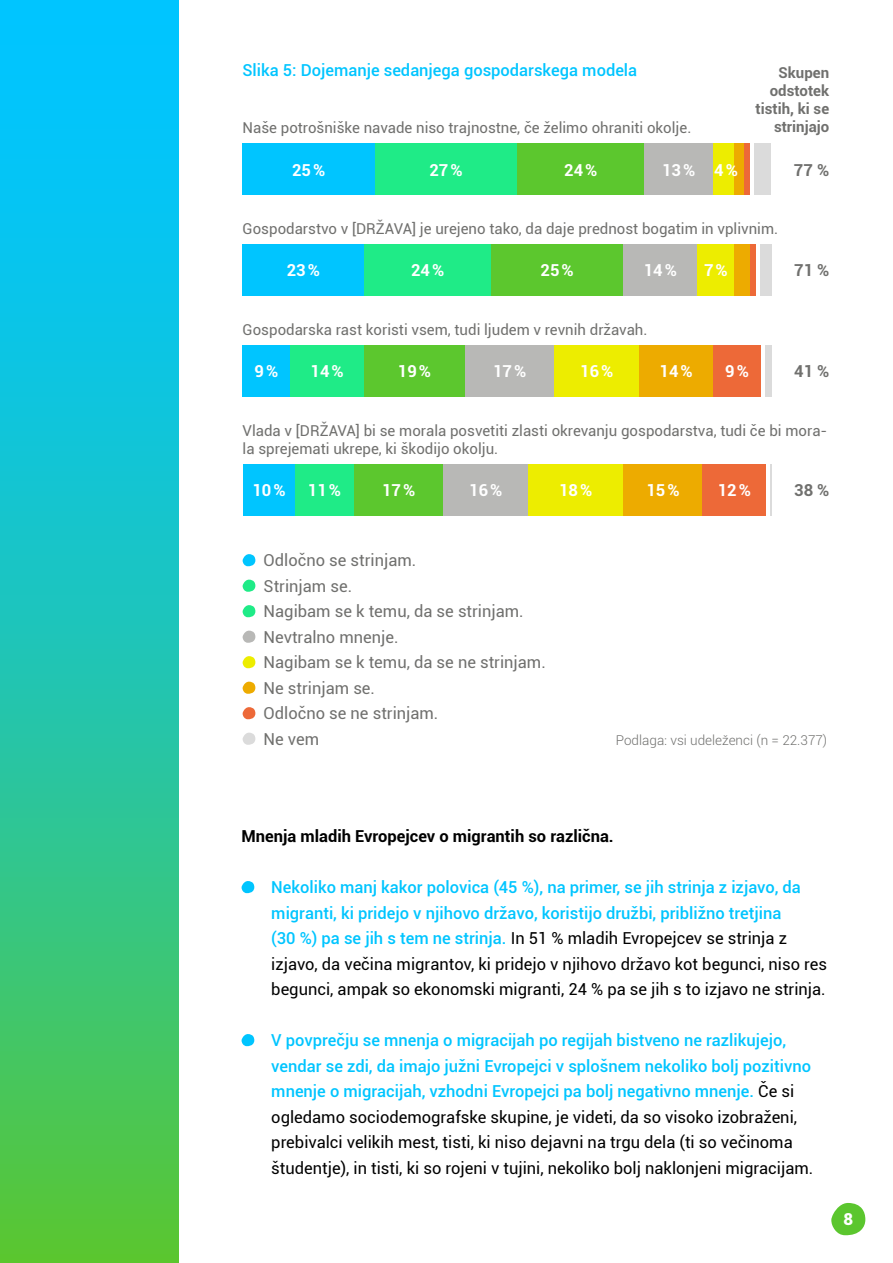
<style>
.page{position:relative;width:893px;height:1263px;background:#fff}
.page>*{position:absolute;margin:0;border:0;box-sizing:border-box;transform-origin:0 0}
.TEKST{font:16.5px/25.5px "Roboto";color:#000}
.TEKST-2{font:16.5px "Roboto";color:#70706e}
.TEKST-3{font:700 16.5px "Roboto";color:#fff}
.TEKST-4{font:500 16.5px "Roboto";color:#00c5ff}
.TEKST-5{font:700 16.5px "Roboto";color:#000}
.TEKST-6{font:700 16.5px "Roboto";color:#70706e}
.TEKST-7{font:900 16.5px "Roboto";color:#fff}
.TEKST-8{font:15px/18px "Roboto";color:#70706e}
.TEKST-9{font:700 15px/18px "Roboto";color:#70706e;text-align:right}
.TEKST-10{font:300 13.5px "Roboto";color:#70706e}
.s1{font-weight:500;color:#00c5ff}
</style>
<div class="page">
<svg style="left:831px;top:1203px;width:34px;height:32px"></svg>
<svg style="left:0;top:0;width:179px;height:1263px;background:#23c5ae"></svg>
<div style="left:243px;top:144px;width:132px;height:51px;background:#00c5ff"></div>
<div style="left:375px;top:144px;width:142px;height:51px;background:#1feb87"></div>
<div style="left:517px;top:144px;width:127px;height:51px;background:#5cc72e"></div>
<div style="left:644px;top:144px;width:69px;height:51px;background:#b8b8b6"></div>
<div style="left:713px;top:144px;width:21px;height:51px;background:#eded00"></div>
<div style="left:734px;top:144px;width:11px;height:51px;background:#edab00"></div>
<div style="left:745px;top:144px;width:5px;height:51px;background:#ed6938"></div>
<div style="left:754px;top:144px;width:17px;height:51px;background:#dbdbdb"></div>
<div style="left:243px;top:245px;width:121px;height:51px;background:#00c5ff"></div>
<div style="left:364px;top:245px;width:127px;height:51px;background:#1feb87"></div>
<div style="left:491px;top:245px;width:132px;height:51px;background:#5cc72e"></div>
<div style="left:623px;top:245px;width:74px;height:51px;background:#b8b8b6"></div>
<div style="left:697px;top:245px;width:37px;height:51px;background:#eded00"></div>
<div style="left:734px;top:245px;width:16px;height:51px;background:#edab00"></div>
<div style="left:750px;top:245px;width:5px;height:51px;background:#ed6938"></div>
<div style="left:760px;top:245px;width:11px;height:51px;background:#dbdbdb"></div>
<div style="left:243px;top:345px;width:47px;height:51px;background:#00c5ff"></div>
<div style="left:290px;top:345px;width:74px;height:51px;background:#1feb87"></div>
<div style="left:364px;top:345px;width:101px;height:51px;background:#5cc72e"></div>
<div style="left:465px;top:345px;width:90px;height:51px;background:#b8b8b6"></div>
<div style="left:555px;top:345px;width:84px;height:51px;background:#eded00"></div>
<div style="left:639px;top:345px;width:74px;height:51px;background:#edab00"></div>
<div style="left:713px;top:345px;width:48px;height:51px;background:#ed6938"></div>
<div style="left:765px;top:345px;width:6px;height:51px;background:#dbdbdb"></div>
<div style="left:243px;top:464px;width:52px;height:51px;background:#00c5ff"></div>
<div style="left:295px;top:464px;width:59px;height:51px;background:#1feb87"></div>
<div style="left:354px;top:464px;width:90px;height:51px;background:#5cc72e"></div>
<div style="left:444px;top:464px;width:84px;height:51px;background:#b8b8b6"></div>
<div style="left:528px;top:464px;width:95px;height:51px;background:#eded00"></div>
<div style="left:623px;top:464px;width:80px;height:51px;background:#edab00"></div>
<div style="left:703px;top:464px;width:63px;height:51px;background:#ed6938"></div>
<hr style="left:770px;top:464px;width:2px;height:51px;background:#dbdbdb">
<svg style="left:243px;top:554px;width:12px;height:12px"></svg>
<svg style="left:243px;top:580px;width:12px;height:12px"></svg>
<svg style="left:243px;top:605px;width:12px;height:12px"></svg>
<svg style="left:243px;top:631px;width:12px;height:12px"></svg>
<svg style="left:243px;top:656px;width:12px;height:12px"></svg>
<svg style="left:243px;top:682px;width:12px;height:12px"></svg>
<svg style="left:243px;top:707px;width:12px;height:12px"></svg>
<svg style="left:243px;top:733px;width:12px;height:12px"></svg>
<svg style="left:242px;top:881px;width:12px;height:12px"></svg>
<svg style="left:242px;top:1034px;width:12px;height:12px"></svg>
<p class="TEKST-4" style="left:242px;top:59px;width:396px">Slika 5: Dojemanje sedanjega gospodarskega modela</p>
<p class="TEKST-9" style="left:756px;top:63px;width:75px">Skupen odstotek tistih, ki se</p>
<p class="TEKST-8" style="left:243px;top:118px;width:450px">Naše potrošniške navade niso trajnostne, če želimo ohraniti okolje.</p>
<p class="TEKST-9" style="left:774px;top:117px;width:57px">strinjajo</p>
<p class="TEKST-3" style="left:292px;top:158px;width:35px">25%</p>
<p class="TEKST-3" style="left:429px;top:158px;width:35px">27%</p>
<p class="TEKST-3" style="left:564px;top:158px;width:35px">24%</p>
<p class="TEKST-3" style="left:662px;top:158px;width:35px">13%</p>
<p class="TEKST-3" style="left:714px;top:158px;width:25px">4%</p>
<p class="TEKST-6" style="left:794px;top:158px;width:37px">77 %</p>
<p class="TEKST-8" style="left:243px;top:219px;width:537px">Gospodarstvo v [DRŽAVA] je urejeno tako, da daje prednost bogatim in vplivnim.</p>
<p class="TEKST-3" style="left:287px;top:259px;width:35px">23%</p>
<p class="TEKST-3" style="left:411px;top:259px;width:35px">24%</p>
<p class="TEKST-3" style="left:541px;top:259px;width:35px">25%</p>
<p class="TEKST-3" style="left:644px;top:259px;width:35px">14%</p>
<p class="TEKST-3" style="left:704px;top:259px;width:25px">7%</p>
<p class="TEKST-6" style="left:794px;top:259px;width:37px">71 %</p>
<p class="TEKST-8" style="left:243px;top:320px;width:406px">Gospodarska rast koristi vsem, tudi ljudem v revnih državah.</p>
<p class="TEKST-3" style="left:255px;top:360px;width:25px">9%</p>
<p class="TEKST-3" style="left:311px;top:360px;width:35px">14%</p>
<p class="TEKST-3" style="left:398px;top:360px;width:35px">19%</p>
<p class="TEKST-3" style="left:493px;top:360px;width:35px">17%</p>
<p class="TEKST-3" style="left:580px;top:360px;width:35px">16%</p>
<p class="TEKST-3" style="left:660px;top:360px;width:35px">14%</p>
<p class="TEKST-3" style="left:725px;top:360px;width:25px">9%</p>
<p class="TEKST-6" style="left:794px;top:360px;width:37px">41 %</p>
<p class="TEKST-8" style="left:243px;top:421px;width:586px">Vlada v [DRŽAVA] bi se morala posvetiti zlasti okrevanju gospodarstva, tudi če bi mora&shy;la sprejemati ukrepe, ki škodijo okolju.</p>
<p class="TEKST-3" style="left:252px;top:478px;width:35px">10%</p>
<p class="TEKST-3" style="left:308px;top:478px;width:35px">11%</p>
<p class="TEKST-3" style="left:382px;top:478px;width:35px">17%</p>
<p class="TEKST-3" style="left:469px;top:478px;width:35px">16%</p>
<p class="TEKST-3" style="left:559px;top:478px;width:35px">18%</p>
<p class="TEKST-3" style="left:646px;top:478px;width:35px">15%</p>
<p class="TEKST-3" style="left:718px;top:478px;width:35px">12%</p>
<p class="TEKST-6" style="left:794px;top:478px;width:37px">38 %</p>
<p class="TEKST-2" style="left:264px;top:549px;width:154px">Odločno se strinjam.</p>
<p class="TEKST-2" style="left:264px;top:574px;width:90px">Strinjam se.</p>
<p class="TEKST-2" style="left:264px;top:600px;width:262px">Nagibam se k temu, da se strinjam.</p>
<p class="TEKST-2" style="left:264px;top:625px;width:136px">Nevtralno mnenje.</p>
<p class="TEKST-2" style="left:264px;top:651px;width:284px">Nagibam se k temu, da se ne strinjam.</p>
<p class="TEKST-2" style="left:264px;top:676px;width:113px">Ne strinjam se.</p>
<p class="TEKST-2" style="left:264px;top:702px;width:176px">Odločno se ne strinjam.</p>
<p class="TEKST-2" style="left:264px;top:727px;width:57px">Ne vem</p>
<p class="TEKST-10" style="left:616px;top:731px;width:213px">Podlaga: vsi udeleženci (n = 22.377)</p>
<p class="TEKST-5" style="left:242px;top:825px;width:374px">Mnenja mladih Evropejcev o migrantih so različna.</p>
<p class="TEKST" style="left:271px;top:874px;width:557px"><span class="s1">Nekoliko manj kakor polovica (45 %), na primer, se jih strinja z izjavo, da migranti, ki pridejo v njihovo državo, koristijo družbi, približno tretjina<br>(30 %) pa se jih s tem ne strinja.</span> In 51 % mladih Evropejcev se strinja z izjavo, da večina migrantov, ki pridejo v njihovo državo kot begunci, niso res begunci, ampak so ekonomski migranti, 24 % pa se jih s to izjavo ne strinja.</p>
<p class="TEKST" style="left:271px;top:1027px;width:543px"><span class="s1">V povprečju se mnenja o migracijah po regijah bistveno ne razlikujejo, vendar se zdi, da imajo južni Evropejci v splošnem nekoliko bolj pozitivno mnenje o migracijah, vzhodni Evropejci pa bolj negativno mnenje.</span> Če si ogledamo sociodemografske skupine, je videti, da so visoko izobraženi, prebivalci velikih mest, tisti, ki niso dejavni na trgu dela (ti so večinoma študentje), in tisti, ki so rojeni v tujini, nekoliko bolj naklonjeni migracijam.</p>
<p class="TEKST-7" style="left:843px;top:1208px;width:11px">8</p>
</div>
